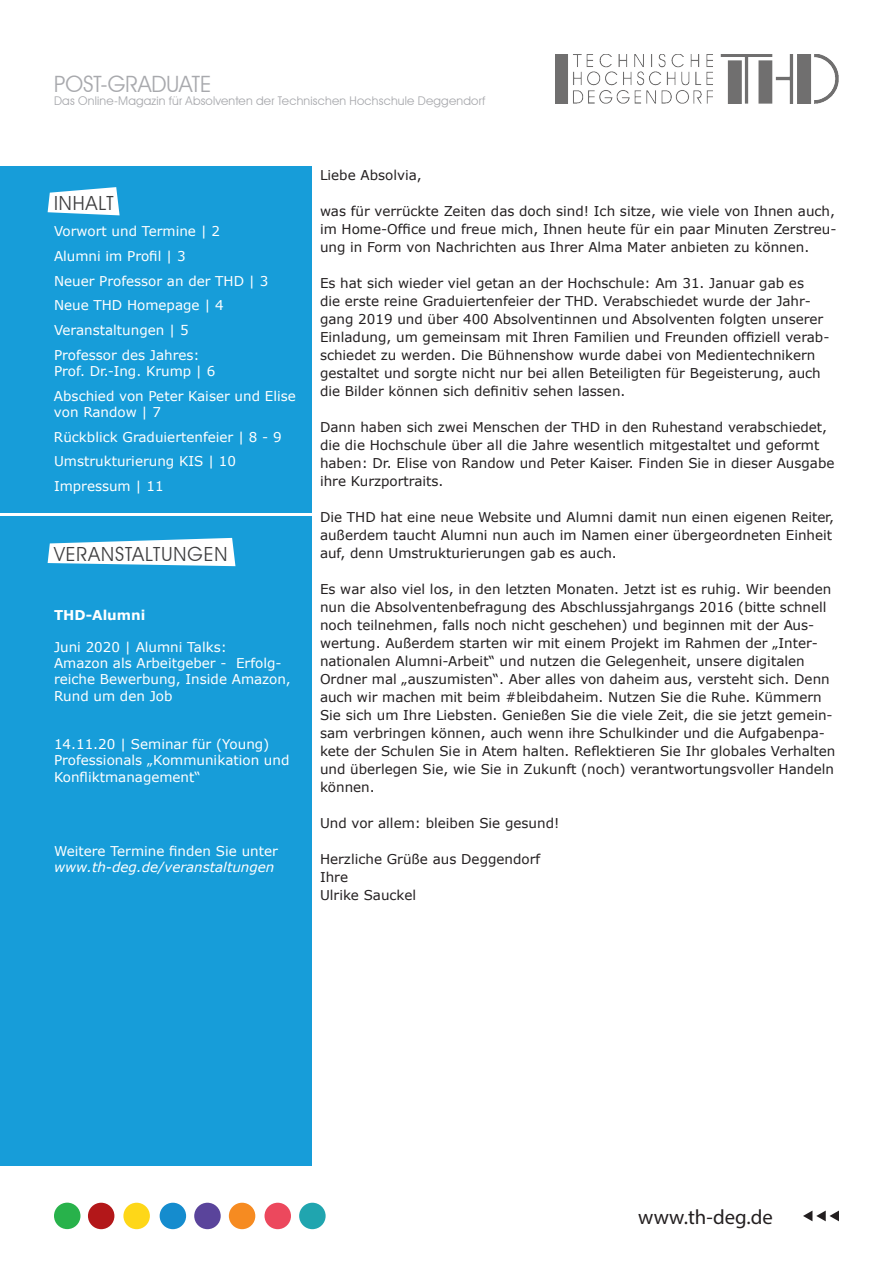
<style>
.page{position:relative;width:893px;height:1263px;background:#fff}
.page>*{position:absolute;margin:0;border:0;box-sizing:border-box;transform-origin:0 0}
.t1{font:22.5px "Avant Garde IT Cby BT";color:#a8a9ad}
.t2{font:20.7px "Myriad Pro";color:#231f20}
.t3{font:19.5px "Avant Garde IT Cby BT";letter-spacing:.05em;color:#3e3e3f}
.t4{font:13.5px/18px "Verdana";color:#231f20}
.t5{font:13.5px/16.2px "Verdana";color:#fff}
.t6{font:italic 13.5px/16.2px "Verdana";color:#fff}
.t7{font:700 13.5px "Verdana";color:#fff}
.t8{font:12px "Avant Garde IT Cby BT";letter-spacing:.015em;color:#a8a9ad}
.s1{font-style:normal}
</style>
<div class="page">
<div style="left:0;top:166px;width:311px;height:346px;background:#179dd9"></div>
<div style="left:0;top:517px;width:311px;height:649px;background:#179dd9"></div>
<svg style="left:803px;top:1210px;width:36px;height:11px"></svg>
<div style="left:54px;top:1202px;width:26px;height:27px;background:#28b24b;border-radius:50%"></div>
<div style="left:88px;top:1203px;width:26px;height:26px;background:#b31719;border-radius:50%"></div>
<div style="left:123px;top:1203px;width:27px;height:26px;background:#fed718;border-radius:50%"></div>
<div style="left:160px;top:1203px;width:26px;height:26px;background:#158cce;border-radius:50%"></div>
<div style="left:194px;top:1203px;width:27px;height:26px;background:#5a449b;border-radius:50%"></div>
<div style="left:299px;top:1203px;width:27px;height:26px;background:#20a5af;border-radius:50%"></div>
<div style="left:229px;top:1203px;width:26px;height:26px;background:#f68b21;border-radius:50%"></div>
<div style="left:265px;top:1203px;width:26px;height:26px;background:#ec485d;border-radius:50%"></div>
<svg style="left:48px;top:187px;width:72px;height:28px;background:#d5edf8"></svg>
<svg style="left:48px;top:538px;width:187px;height:28px;background:#dbeff9"></svg>
<img style="left:555px;top:54px;width:284px;height:49px">
<p class="t1" style="left:54px;top:70px;width:159px">POST-GRADUATE</p>
<p class="t8" style="left:54px;top:94px;width:433px">Das Online-Magazin für Absolventen der Technischen Hochschule Deggendorf</p>
<p class="t3" style="left:54px;top:191px;width:61px">INHALT</p>
<p class="t5" style="left:54px;top:224px;width:168px">Vorwort und Termine | 2</p>
<p class="t5" style="left:54px;top:248px;width:133px">Alumni im Profil | 3</p>
<p class="t5" style="left:54px;top:273px;width:216px">Neuer Professor an der THD | 3</p>
<p class="t5" style="left:54px;top:298px;width:171px">Neue THD Homepage | 4</p>
<p class="t5" style="left:54px;top:322px;width:136px">Veranstaltungen | 5</p>
<p class="t5" style="left:54px;top:347px;width:163px">Professor des Jahres:<br>Prof. Dr.-Ing. Krump | 6</p>
<p class="t5" style="left:54px;top:388px;width:243px">Abschied von Peter Kaiser und Elise von Randow | 7</p>
<p class="t5" style="left:54px;top:429px;width:229px">Rückblick Graduiertenfeier | 8 - 9</p>
<p class="t5" style="left:54px;top:454px;width:184px">Umstrukturierung KIS | 10</p>
<p class="t5" style="left:54px;top:478px;width:111px">Impressum | 11</p>
<p class="t3" style="left:54px;top:542px;width:175px">VERANSTALTUNGEN</p>
<p class="t7" style="left:54px;top:606px;width:93px">THD-Alumni</p>
<p class="t5" style="left:54px;top:639px;width:174px">Juni 2020 | Alumni Talks:</p>
<p class="t5" style="left:54px;top:655px;width:238px">Amazon als Arbeitgeber - Erfolg&shy;reiche Bewerbung, Inside Amazon,<br>Rund um den Job</p>
<p class="t5" style="left:54px;top:736px;width:237px">14.11.20 | Seminar für (Young)<br>Professionals „Kommunikation und<br>Konfliktmanagement“</p>
<p class="t6" style="left:54px;top:843px;width:225px"><span class="s1">Weitere Termine finden Sie unter </span>www.th-deg.de/veranstaltungen</p>
<p class="t4" style="left:320px;top:166px;width:103px">Liebe Absolvia,</p>
<p class="t4" style="left:320px;top:202px;width:518px;text-align:justify">was für verrückte Zeiten das doch sind! Ich sitze, wie viele von Ihnen auch, im Home-Office und freue mich, Ihnen heute für ein paar Minuten Zerstreu&shy;ung in Form von Nachrichten aus Ihrer Alma Mater anbieten zu können.</p>
<p class="t4" style="left:320px;top:274px;width:511px">Es hat sich wieder viel getan an der Hochschule: Am 31. Januar gab es<br>die erste reine Graduiertenfeier der THD. Verabschiedet wurde der Jahr&shy;gang 2019 und über 400 Absolventinnen und Absolventen folgten unserer Einladung, um gemeinsam mit Ihren Familien und Freunden offiziell verab&shy;schiedet zu werden. Die Bühnenshow wurde dabei von Medientechnikern gestaltet und sorgte nicht nur bei allen Beteiligten für Begeisterung, auch die Bilder können sich definitiv sehen lassen.</p>
<p class="t4" style="left:320px;top:418px;width:516px">Dann haben sich zwei Menschen der THD in den Ruhestand verabschiedet, die die Hochschule über all die Jahre wesentlich mitgestaltet und geformt haben: Dr. Elise von Randow und Peter Kaiser. Finden Sie in dieser Ausgabe ihre Kurzportraits.</p>
<p class="t4" style="left:320px;top:508px;width:515px">Die THD hat eine neue Website und Alumni damit nun einen eigenen Reiter, außerdem taucht Alumni nun auch im Namen einer übergeordneten Einheit auf, denn Umstrukturierungen gab es auch.</p>
<p class="t4" style="left:320px;top:580px;width:517px">Es war also viel los, in den letzten Monaten. Jetzt ist es ruhig. Wir beenden nun die Absolventenbefragung des Abschlussjahrgangs 2016 (bitte schnell noch teilnehmen, falls noch nicht geschehen) und beginnen mit der Aus&shy;wertung. Außerdem starten wir mit einem Projekt im Rahmen der „Inter&shy;nationalen Alumni-Arbeit“ und nutzen die Gelegenheit, unsere digitalen Ordner mal „auszumisten“. Aber alles von daheim aus, versteht sich. Denn auch wir machen mit beim #bleibdaheim. Nutzen Sie die Ruhe. Kümmern Sie sich um Ihre Liebsten. Genießen Sie die viele Zeit, die sie jetzt gemein&shy;sam verbringen können, auch wenn ihre Schulkinder und die Aufgabenpa&shy;kete der Schulen Sie in Atem halten. Reflektieren Sie Ihr globales Verhalten und überlegen Sie, wie Sie in Zukunft (noch) verantwortungsvoller Handeln können.</p>
<p class="t4" style="left:320px;top:814px;width:241px">Und vor allem: bleiben Sie gesund!</p>
<p class="t4" style="left:320px;top:850px;width:222px">Herzliche Grüße aus Deggendorf<br>Ihre<br>Ulrike Sauckel</p>
<p class="t2" style="left:638px;top:1204px;width:136px">www.th-deg.de</p>
</div>
